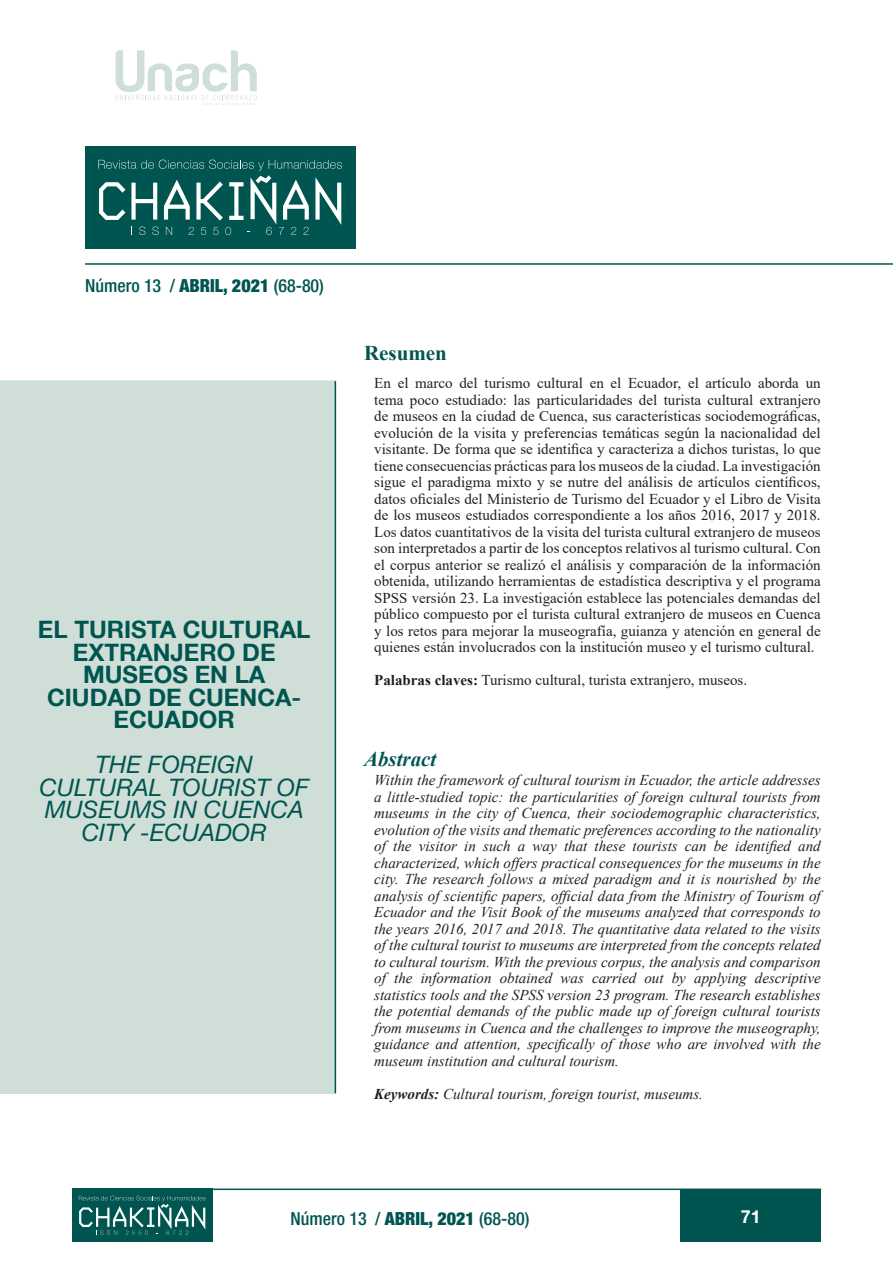
<style>
.page{position:relative;width:893px;height:1263px;background:#fff}
.page>*{position:absolute;margin:0;border:0;box-sizing:border-box;transform-origin:0 0}
.t1{font:700 24px/22.5px "Helvetica Neue LT Com";color:#005551;text-align:center}
.t2{font:italic 24px/22.5px "Helvetica Neue LT Com";color:#005551;text-align:center}
.t3{font:italic 700 21px "Times New Roman";color:#005551}
.t4{font:700 21px "Times New Roman";color:#005551}
.t5{font:500 condensed 18px "Helvetica Neue LT Com";color:#005551}
.t6{font:700 18px "Helvetica Neue LT Com";color:#fff}
.t7{font:italic 15px/16.5px "Times New Roman";color:#231f20;text-align:justify}
.t8{font:15px/16.5px "Times New Roman";color:#231f20;text-align:justify}
.s1{font-weight:900}
.s2{font-weight:700}
</style>
<div class="page">
<div style="left:680px;top:1190px;width:141px;height:52px;background:#005551"></div>
<hr style="left:72px;top:1188px;width:749px;height:2px;background:#005551">
<div style="left:72px;top:1188px;width:141px;height:54px;background:#005551"></div>
<svg style="left:79px;top:1196px;width:127px;height:39px"></svg>
<div style="left:1px;top:381px;width:334px;height:712px;background:#cfdfd7"></div>
<div style="left:0;top:380px;width:336px;height:714px;border:2px solid #cfdfd7"></div>
<hr style="left:335px;top:381px;width:1px;height:712px;background:#005551">
<hr style="left:85px;top:263px;width:808px;height:2px;background:#005551">
<div style="left:85px;top:146px;width:270px;height:103px;background:#005551"></div>
<svg style="left:98px;top:160px;width:244px;height:75px"></svg>
<svg style="left:115px;top:50px;width:142px;height:56px"></svg>
<p class="t5" style="left:85px;top:275px;width:240px">Número 13 / <span class="s1">ABRIL, 2021</span> (68-80)</p>
<p class="t1" style="left:38px;top:617px;width:274px">EL TURISTA CULTURAL<br>EXTRANJERO DE<br>MUSEOS EN LA<br>CIUDAD DE CUENCA-<br>ECUADOR</p>
<p class="t2" style="left:40px;top:753px;width:271px">THE FOREIGN<br>CULTURAL TOURIST OF<br>MUSEUMS IN CUENCA<br>CITY -ECUADOR</p>
<p class="t4" style="left:364px;top:337px;width:84px">Resumen</p>
<p class="t8" style="left:374px;top:374px;width:448px">En el marco del turismo cultural en el Ecuador, el artículo aborda un tema poco estudiado: las particularidades del turista cultural extranjero de museos en la ciudad de Cuenca, sus características sociodemográficas, evolución de la visita y preferencias temáticas según la nacionalidad del visitante. De forma que se identifica y caracteriza a dichos turistas, lo que tiene consecuencias prácticas para los museos de la ciudad. La investigación sigue el paradigma mixto y se nutre del análisis de artículos científicos, datos oficiales del Ministerio de Turismo del Ecuador y el Libro de Visita de los museos estudiados correspondiente a los años 2016, 2017 y 2018.<br>Los datos cuantitativos de la visita del turista cultural extranjero de museos son interpretados a partir de los conceptos relativos al turismo cultural. Con el corpus anterior se realizó el análisis y comparación de la información obtenida, utilizando herramientas de estadística descriptiva y el programa SPSS versión 23. La investigación establece las potenciales demandas del público compuesto por el turista cultural extranjero de museos en Cuenca y los retos para mejorar la museografía, guianza y atención en general de quienes están involucrados con la institución museo y el turismo cultural.</p>
<p class="t8" style="left:374px;top:671px;width:374px"><span class="s2">Palabras claves:</span> Turismo cultural, turista extranjero, museos.</p>
<p class="t3" style="left:364px;top:744px;width:74px">Abstract</p>
<p class="t7" style="left:374px;top:772px;width:448px">Within the framework of cultural tourism in Ecuador, the article addresses a little-studied topic: the particularities of foreign cultural tourists from museums in the city of Cuenca, their sociodemographic characteristics, evolution of the visits and thematic preferences according to the nationality of the visitor in such a way that these tourists can be identified and characterized, which offers practical consequences for the museums in the city. The research follows a mixed paradigm and it is nourished by the analysis of scientific papers, official data from the Ministry of Tourism of Ecuador and the Visit Book of the museums analyzed that corresponds to the years 2016, 2017 and 2018. The quantitative data related to the visits of the cultural tourist to museums are interpreted from the concepts related to cultural tourism. With the previous corpus, the analysis and comparison of the information obtained was carried out by applying descriptive statistics tools and the SPSS version 23 program. The research establishes the potential demands of the public made up of foreign cultural tourists from museums in Cuenca and the challenges to improve the museography, guidance and attention, specifically of those who are involved with the museum institution and cultural tourism.</p>
<p class="t7" style="left:374px;top:1085px;width:330px"><span class="s2">Keywords:</span> Cultural tourism, foreign tourist, museums.</p>
<p class="t5" style="left:290px;top:1208px;width:240px">Número 13 / <span class="s1">ABRIL, 2021</span> (68-80)</p>
<p class="t6" style="left:741px;top:1205px;width:22px">71</p>
</div>
